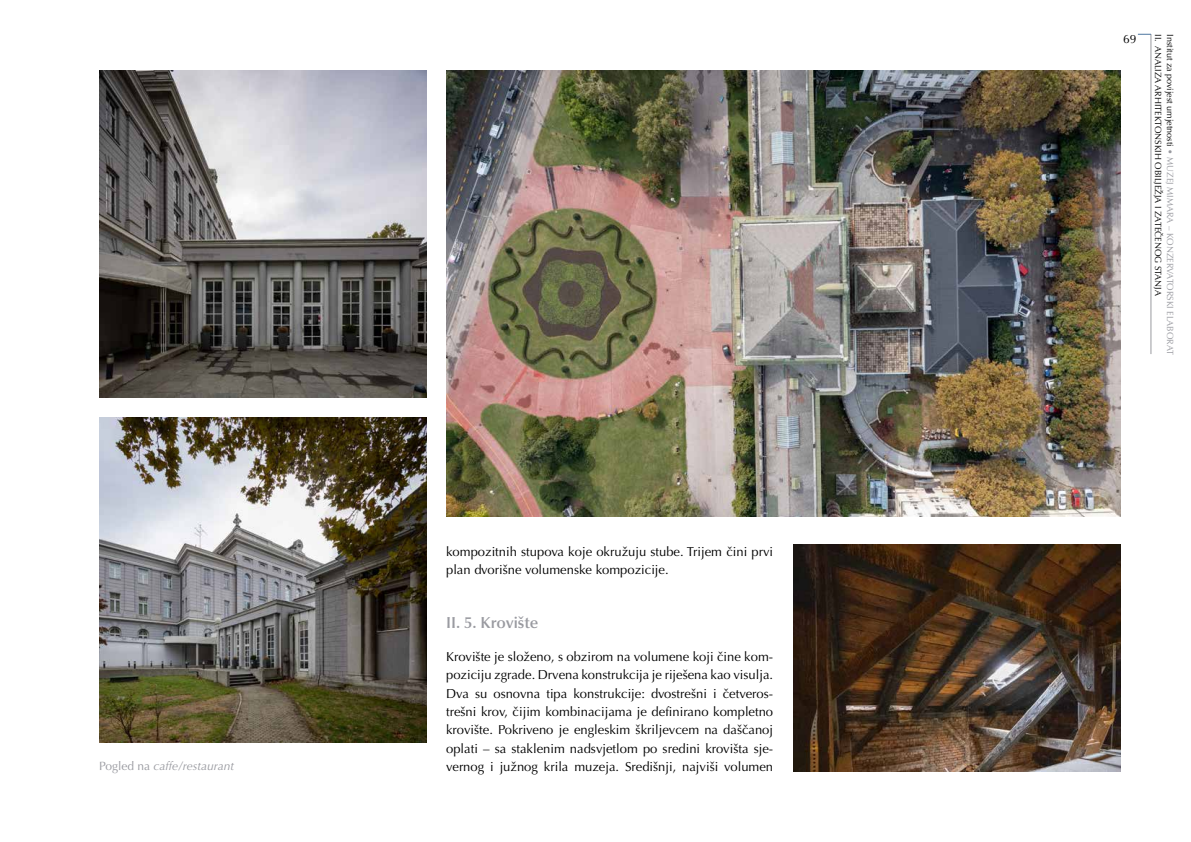
<style>
.page{position:relative;width:1191px;height:842px;background:#fff}
.page>*{position:absolute;margin:0;border:0;box-sizing:border-box;transform-origin:0 0}
.t1{font:600 16px "Optima LT Pro";color:#999aa0}
.t2{font:13px/18.4px "Optima LT Pro";color:#000}
.t3{font:italic 12px "Optima LT Pro";color:#999aa0}
.t4{font:12px "Optima LT Pro";color:#000}
.t5{font:9px/11.8px "Optima LT Pro";color:#000}
.s1{font-style:normal}
.s2{color:#999aa0}
</style>
<div class="page">
<hr style="left:1150px;top:34px;width:1px;height:320px;background:#999aa0">
<svg style="left:1137px;top:34px;width:14px;height:1px"></svg>
<img style="left:99px;top:417px;width:327px;height:325px">
<img style="left:99px;top:71px;width:327px;height:327px">
<img style="left:793px;top:544px;width:327px;height:227px">
<img style="left:446px;top:71px;width:674px;height:445px">
<p class="t3" style="left:99px;top:759px;width:136px"><span class="s1">Pogled na</span> caffe/restaurant</p>
<p class="t2" style="left:446px;top:542px;width:328px">kompozitnih stupova koje okružuju stube. Trijem čini prvi plan dvorišne volumenske kompozicije.</p>
<p class="t1" style="left:446px;top:613px;width:94px">II. 5. Krovište</p>
<p class="t2" style="left:446px;top:647px;width:328px;text-align:justify">Krovište je složeno, s obzirom na volumene koji čine kom&shy;poziciju zgrade. Drvena konstrukcija je riješena kao visulja.<br>Dva su osnovna tipa konstrukcije: dvostrešni i četveros&shy;trešni krov, čijim kombinacijama je definirano kompletno krovište. Pokriveno je engleskim škriljevcem na daščanoj oplati – sa staklenim nadsvjetlom po sredini krovišta sje&shy;vernog i južnog krila muzeja. Središnji, najviši volumen</p>
<p class="t4" style="left:1123px;top:31px;width:15px">69</p>
<p class="t5" style="left:1176px;top:34px;width:323px;rotate:90deg">Institut za povijest umjetnosti <span class="s2">• MUZEJ MIMARA – KONZERVATORSKI ELABORAT<br></span>II. ANALIZA ARHITEKTONSKIH OBILJEŽJA I ZATEČENOG STANJA</p>
</div>
